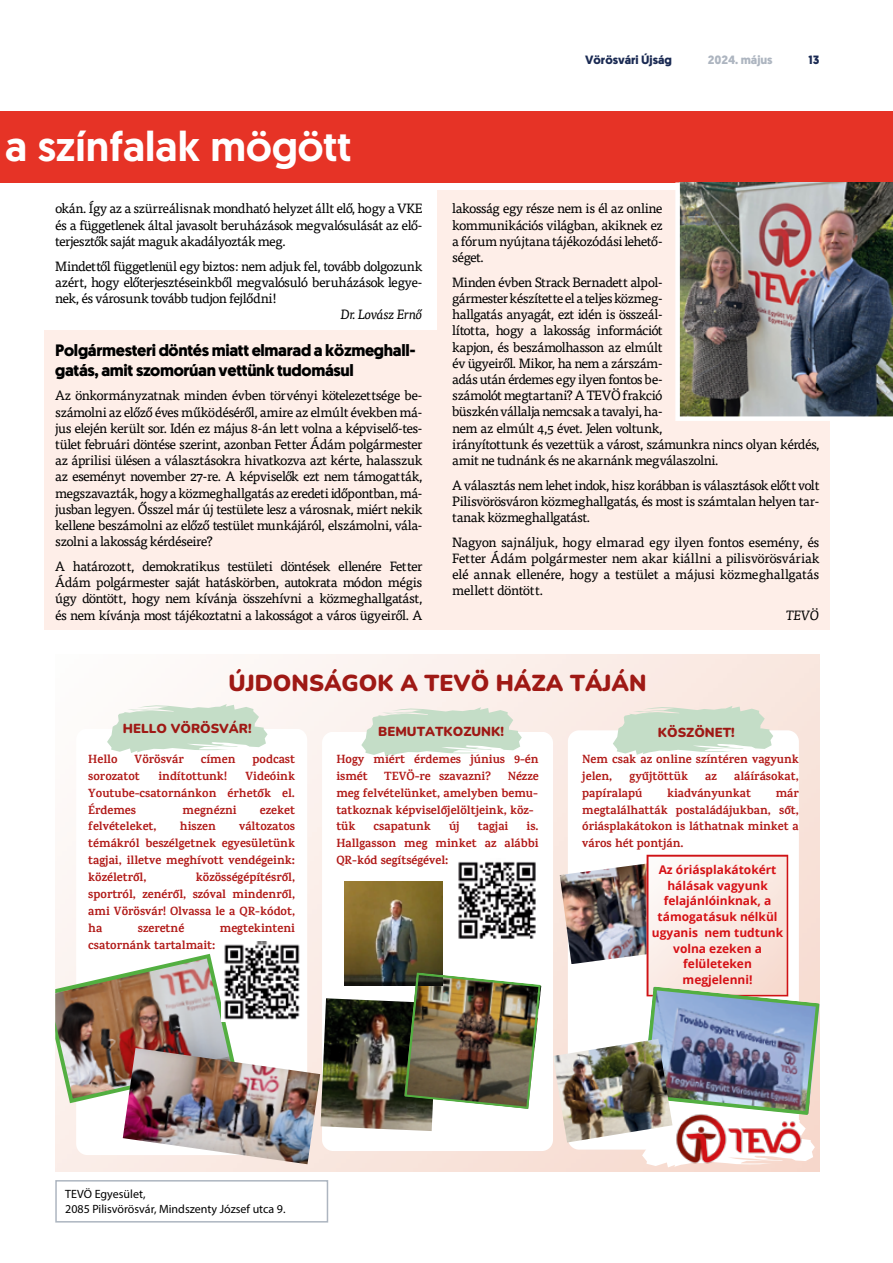
<style>
.page{position:relative;width:893px;height:1263px;background:#fff}
.page>*{position:absolute;margin:0;border:0;box-sizing:border-box;transform-origin:0 0}
.t1{font:500 42px "Geomanist";color:#fff}
.t2{font:900 23.1px "Nunito";color:#9f1915}
.t3{font:700 16.5px/19.8px "Geomanist";letter-spacing:-.02em;color:#000}
.t4{font:13.5px/16.2px "Tisa Pro";letter-spacing:-.025em;color:#000;text-align:justify}
.t5{font:italic 13.5px "Tisa Pro";letter-spacing:-.02em;color:#000}
.t6{font:900 13.05px "Nunito";color:#9f1915}
.t7{font:700 12px/17px "Karma";color:#b11917;text-align:justify}
.t8{font:700 12px/15.8px "Open Sans";color:#d61116;text-align:center}
.t9{font:12px/14.4px "Myriad Pro";color:#000}
.t10{font:700 12px "Geomanist";color:#1a2a53}
.t11{font:700 12px "Geomanist";color:#adb5c0}
</style>
<div class="page">
<div style="left:45px;top:330px;width:404px;height:299px;background:#feeee8"></div>
<div style="left:437px;top:190px;width:393px;height:439px;background:#feeee8"></div>
<img style="left:55px;top:954px;width:177px;height:149px">
<img style="left:321px;top:998px;width:112px;height:133px">
<img style="left:123px;top:1048px;width:197px;height:116px">
<img style="left:458px;top:861px;width:78px;height:78px">
<img style="left:222px;top:942px;width:78px;height:79px">
<img style="left:344px;top:882px;width:98px;height:103px">
<img style="left:560px;top:862px;width:82px;height:102px">
<img style="left:404px;top:972px;width:137px;height:137px">
<img style="left:642px;top:855px;width:177px;height:312px">
<img style="left:553px;top:1039px;width:119px;height:103px">
<svg style="left:107px;top:704px;width:161px;height:49px"></svg>
<svg style="left:361px;top:707px;width:161px;height:49px;background:#d2e3d2"></svg>
<svg style="left:613px;top:706px;width:160px;height:49px;background:#d2e2d1"></svg>
<div style="left:0;top:111px;width:893px;height:71px;background:#e63326"></div>
<img style="left:680px;top:182px;width:213px;height:234px">
<div style="left:55px;top:1180px;width:273px;height:42px;border:2px solid #adb5c0"></div>
<div style="left:678px;top:416px;width:215px;height:5px;background:#fff"></div>
<div style="left:675px;top:182px;width:5px;height:239px;background:#fff"></div>
<h1 class="t1" style="left:5px;top:119px;width:348px">a színfalak mögött</h1>
<p class="t4" style="left:55px;top:200px;width:369px">okán. Így az a szürreálisnak mondható helyzet állt elő, hogy a VKE és a függetlenek által javasolt beruházások megvalósulását az elő&shy;terjesztők saját maguk akadályozták meg.</p>
<p class="t4" style="left:55px;top:257px;width:369px">Mindettől függetlenül egy biztos: nem adjuk fel, tovább dolgozunk azért, hogy előterjesztéseinkből megvalósuló beruházások legye&shy;nek, és városunk tovább tudjon fejlődni!</p>
<p class="t5" style="left:340px;top:305px;width:84px">Dr. Lovász Ernő</p>
<p class="t3" style="left:55px;top:340px;width:362px">Polgármesteri döntés miatt elmarad a közmeghall&shy;gatás, amit szomorúan vettünk tudomásul</p>
<p class="t4" style="left:55px;top:387px;width:369px">Az önkormányzatnak minden évben törvényi kötelezettsége be&shy;számolni az előző éves működéséről, amire az elmúlt években má&shy;jus elején került sor. Idén ez május 8-án lett volna a képviselő-tes&shy;tület februári döntése szerint, azonban Fetter Ádám polgármester az áprilisi ülésen a választásokra hivatkozva azt kérte, halasszuk az eseményt november 27-re. A képviselők ezt nem támogatták, megszavazták, hogy a közmeghallgatás az eredeti időpontban, má&shy;jusban legyen. Ősszel már új testülete lesz a városnak, miért nekik kellene beszámolni az előző testület munkájáról, elszámolni, vála&shy;szolni a lakosság kérdéseire?</p>
<p class="t4" style="left:55px;top:557px;width:369px">A határozott, demokratikus testületi döntések ellenére Fetter Ádám polgármester saját hatáskörben, autokrata módon mégis úgy döntött, hogy nem kívánja összehívni a közmeghallgatást, és nem kívánja most tájékoztatni a lakosságot a város ügyeiről. A</p>
<p class="t10" style="left:585px;top:52px;width:88px">Vörösvári Újság</p>
<p class="t11" style="left:708px;top:52px;width:66px">2024. május</p>
<p class="t10" style="left:808px;top:52px;width:12px">13</p>
<p class="t4" style="left:452px;top:200px;width:212px">lakosság egy része nem is él az online kommunikációs világban, akiknek ez a fórum nyújtana tájékozódási lehető&shy;séget.</p>
<p class="t4" style="left:452px;top:273px;width:369px;text-align:left">Minden évben Strack Bernadett alpol-<br>gármester készítette el a teljes közmeg-<br>hallgatás anyagát, ezt idén is összeál-<br>lította, hogy a lakosság információt<br>kapjon, és beszámolhasson az elmúlt<br>év ügyeiről. Mikor, ha nem a zárszám-<br>adás után érdemes egy ilyen fontos be-<br>számolót megtartani? A TEVÖ frakció<br>büszkén vállalja nemcsak a tavalyi, ha-<br>nem az elmúlt 4,5 évet. Jelen voltunk,<br>irányítottunk és vezettük a várost, számunkra nincs olyan kérdés, amit ne tudnánk és ne akarnánk megválaszolni.</p>
<p class="t4" style="left:452px;top:476px;width:369px">A választás nem lehet indok, hisz korábban is választások előtt volt Pilisvörösváron közmeghallgatás, és most is számtalan helyen tar&shy;tanak közmeghallgatást.</p>
<p class="t4" style="left:452px;top:533px;width:369px">Nagyon sajnáljuk, hogy elmarad egy ilyen fontos esemény, és Fetter Ádám polgármester nem akar kiállni a pilisvörösváriak elé annak ellenére, hogy a testület a májusi közmeghallgatás mellett döntött.</p>
<p class="t5" style="left:786px;top:605px;width:35px">TEVÖ</p>
<h2 class="t2" style="left:229px;top:667px;width:419px">ÚJDONSÁGOK A TEVÖ HÁZA TÁJÁN</h2>
<p class="t6" style="left:123px;top:719px;width:130px">HELLO VÖRÖSVÁR!</p>
<p class="t6" style="left:378px;top:722px;width:127px">BEMUTATKOZUNK!</p>
<p class="t6" style="left:658px;top:723px;width:78px">KÖSZÖNET!</p>
<p class="t7" style="left:88px;top:750px;width:31px">Hello</p>
<p class="t7" style="left:135px;top:750px;width:51px">Vörösvár</p>
<p class="t7" style="left:201px;top:750px;width:36px">címen</p>
<p class="t7" style="left:253px;top:750px;width:44px">podcast</p>
<p class="t7" style="left:88px;top:767px;width:53px">sorozatot</p>
<p class="t7" style="left:158px;top:767px;width:70px">indítottunk!</p>
<p class="t7" style="left:88px;top:767px;width:208px;text-indent:157px">Videóink Youtube-csatornánkon érhetők el.<br>Érdemes</p>
<p class="t7" style="left:183px;top:801px;width:55px">megnézni</p>
<p class="t7" style="left:260px;top:801px;width:37px">ezeket</p>
<p class="t7" style="left:88px;top:818px;width:70px">felvételeket,</p>
<p class="t7" style="left:180px;top:818px;width:37px">hiszen</p>
<p class="t7" style="left:88px;top:818px;width:208px;text-indent:151px">változatos témákról beszélgetnek egyesületünk tagjai, illetve meghívott vendégeink: közéletről,</p>
<p class="t7" style="left:88px;top:869px;width:208px;text-indent:108px">közösségépítésről, sportról, zenéről, szóval mindenről, ami Vörösvár! Olvassa le a QR-kódot, ha</p>
<p class="t7" style="left:138px;top:920px;width:48px">szeretné</p>
<p class="t7" style="left:220px;top:920px;width:77px">megtekinteni</p>
<p class="t7" style="left:88px;top:937px;width:129px">csatornánk tartalmait:</p>
<p class="t7" style="left:336px;top:750px;width:204px">Hogy miért érdemes június 9-én ismét</p>
<p class="t7" style="left:384px;top:767px;width:109px">TEVÖ-re szavazni?</p>
<p class="t7" style="left:336px;top:767px;width:204px;text-align:left;text-indent:171px">Nézze meg felvételünket, amelyben bemu&shy;tatkoznak képviselőjelöltjeink, köz&shy;tük</p>
<p class="t7" style="left:374px;top:818px;width:59px">csapatunk</p>
<p class="t7" style="left:449px;top:818px;width:12px">új</p>
<p class="t7" style="left:478px;top:818px;width:32px">tagjai</p>
<p class="t7" style="left:336px;top:818px;width:204px;text-indent:190px">is.<br>Hallgasson meg minket az alábbi QR-kód segítségével:</p>
<p class="t7" style="left:582px;top:750px;width:218px">Nem csak az online színtéren vagyunk jelen,</p>
<p class="t7" style="left:630px;top:767px;width:60px">gyűjtöttük</p>
<p class="t7" style="left:705px;top:767px;width:13px">az</p>
<p class="t7" style="left:734px;top:767px;width:66px">aláírásokat,</p>
<p class="t7" style="left:582px;top:784px;width:62px">papíralapú</p>
<p class="t7" style="left:667px;top:784px;width:85px">kiadványunkat</p>
<p class="t7" style="left:582px;top:784px;width:218px;text-indent:193px">már megtalálhatták postaládájukban, sőt, óriásplakátokon is láthatnak minket a város hét pontján.</p>
<p class="t8" style="left:652px;top:861px;width:133px">Az óriásplakátokért hálásak vagyunk felajánlóinknak, a támogatásuk nélkül ugyanis nem tudtunk volna ezeken a felületeken megjelenni!</p>
<p class="t9" style="left:65px;top:1187px;width:222px">TEVÖ Egyesület,<br>2085 Pilisvörösvár, Mindszenty József utca 9.</p>
</div>
